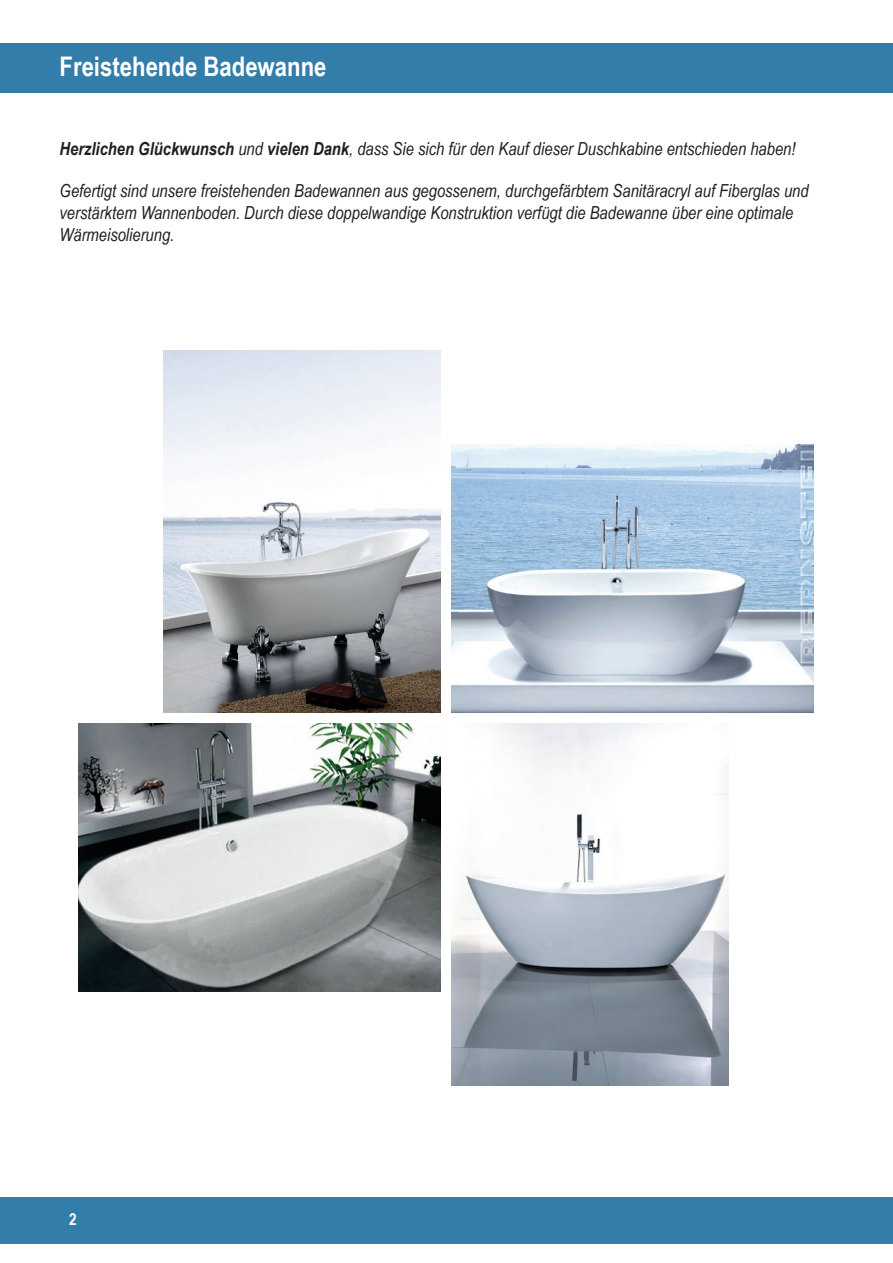
<style>
.page{position:relative;width:893px;height:1263px;background:#fff}
.page>*{position:absolute;margin:0;border:0;box-sizing:border-box;transform-origin:0 0}
.t1{font:700 27px "Arial Narrow";color:#fff}
.t2{font:italic 18px/21.6px "Arial Narrow";color:#231f20}
.t3{font:700 16.5px "Arial Narrow";color:#fff}
.s1{font-weight:700}
</style>
<div class="page">
<div style="left:0;top:43px;width:893px;height:50px;background:#337dab"></div>
<div style="left:0;top:1197px;width:893px;height:47px;background:#337dab"></div>
<img style="left:164px;top:351px;width:276px;height:361px">
<img style="left:452px;top:724px;width:276px;height:361px">
<img style="left:452px;top:444px;width:361px;height:268px">
<img style="left:79px;top:724px;width:361px;height:268px">
<h1 class="t1" style="left:60px;top:46px;width:269px">Freistehende Badewanne</h1>
<p class="t2" style="left:60px;top:137px;width:737px"><span class="s1">Herzlichen Glückwunsch</span> und <span class="s1">vielen Dank</span>, dass Sie sich für den Kauf dieser Duschkabine entschieden haben!</p>
<p class="t2" style="left:60px;top:180px;width:751px">Gefertigt sind unsere freistehenden Badewannen aus gegossenem, durchgefärbtem Sanitäracryl auf Fiberglas und verstärktem Wannenboden. Durch diese doppelwandige Konstruktion verfügt die Badewanne über eine optimale<br>Wärmeisolierung.</p>
<p class="t3" style="left:69px;top:1207px;width:9px">2</p>
</div>
